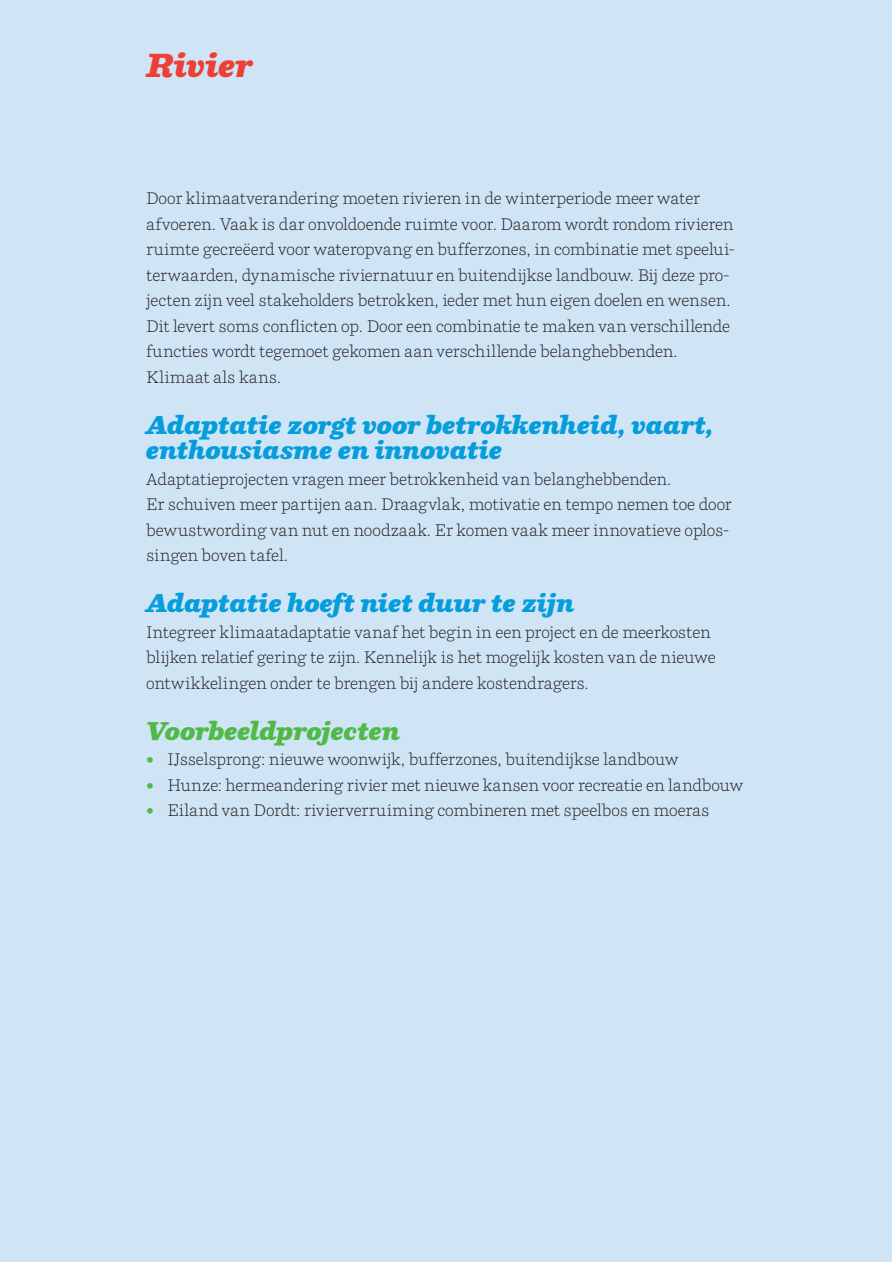
<style>
.page{position:relative;width:893px;height:1263px;background:#fff}
.page>*{position:absolute;margin:0;border:0;box-sizing:border-box;transform-origin:0 0}
.t1{font:italic 900 33px "Parry Std";letter-spacing:-.01em;color:#ee3f34}
.t2{font:italic 900 25.5px/25.5px "Parry Std";letter-spacing:-.005em;color:#069ddc}
.t3{font:italic 900 25.5px "Parry Std";letter-spacing:-.01em;color:#51b948}
.t4{font:300 16.5px/25.5px "Parry";color:#231f20}
.s1{font-style:italic;color:#51b948}
</style>
<div class="page">
<div style="left:0;top:0;width:891px;height:1261px;background:#cfe5f6"></div>
<h1 class="t1" style="left:146px;top:44px;width:109px">Rivier</h1>
<p class="t4" style="left:146px;top:185px;width:590px">Door klimaatverandering moeten rivieren in de winterperiode meer water afvoeren. Vaak is dar onvoldoende ruimte voor. Daarom wordt rondom rivieren ruimte gecreëerd voor wateropvang en bufferzones, in combinatie met speelui&shy;terwaarden, dynamische riviernatuur en buitendijkse landbouw. Bij deze pro&shy;jecten zijn veel stakeholders betrokken, ieder met hun eigen doelen en wensen.<br>Dit levert soms conflicten op. Door een combinatie te maken van verschillende functies wordt tegemoet gekomen aan verschillende belanghebbenden.<br>Klimaat als kans.</p>
<h2 class="t2" style="left:146px;top:411px;width:569px">Adaptatie zorgt voor betrokkenheid, vaart, enthousiasme en innovatie</h2>
<p class="t4" style="left:146px;top:466px;width:587px">Adaptatieprojecten vragen meer betrokkenheid van belanghebbenden.<br>Er schuiven meer partijen aan. Draagvlak, motivatie en tempo nemen toe door bewustwording van nut en noodzaak. Er komen vaak meer innovatieve oplos&shy;singen boven tafel.</p>
<h2 class="t2" style="left:146px;top:590px;width:429px">Adaptatie hoeft niet duur te zijn</h2>
<p class="t4" style="left:146px;top:619px;width:571px">Integreer klimaatadaptatie vanaf het begin in een project en de meerkosten blijken relatief gering te zijn. Kennelijk is het mogelijk kosten van de nieuwe ontwikkelingen onder te brengen bij andere kostendragers.</p>
<h2 class="t3" style="left:146px;top:714px;width:255px">Voorbeeldprojecten</h2>
<p class="t4" style="left:146px;top:746px;width:534px"><span class="s1">•</span> IJsselsprong: nieuwe woonwijk, bufferzones, buitendijkse landbouw</p>
<p class="t4" style="left:146px;top:772px;width:599px"><span class="s1">•</span> Hunze: hermeandering rivier met nieuwe kansen voor recreatie en landbouw</p>
<p class="t4" style="left:146px;top:798px;width:565px"><span class="s1">•</span> Eiland van Dordt: rivierverruiming combineren met speelbos en moeras</p>
</div>
